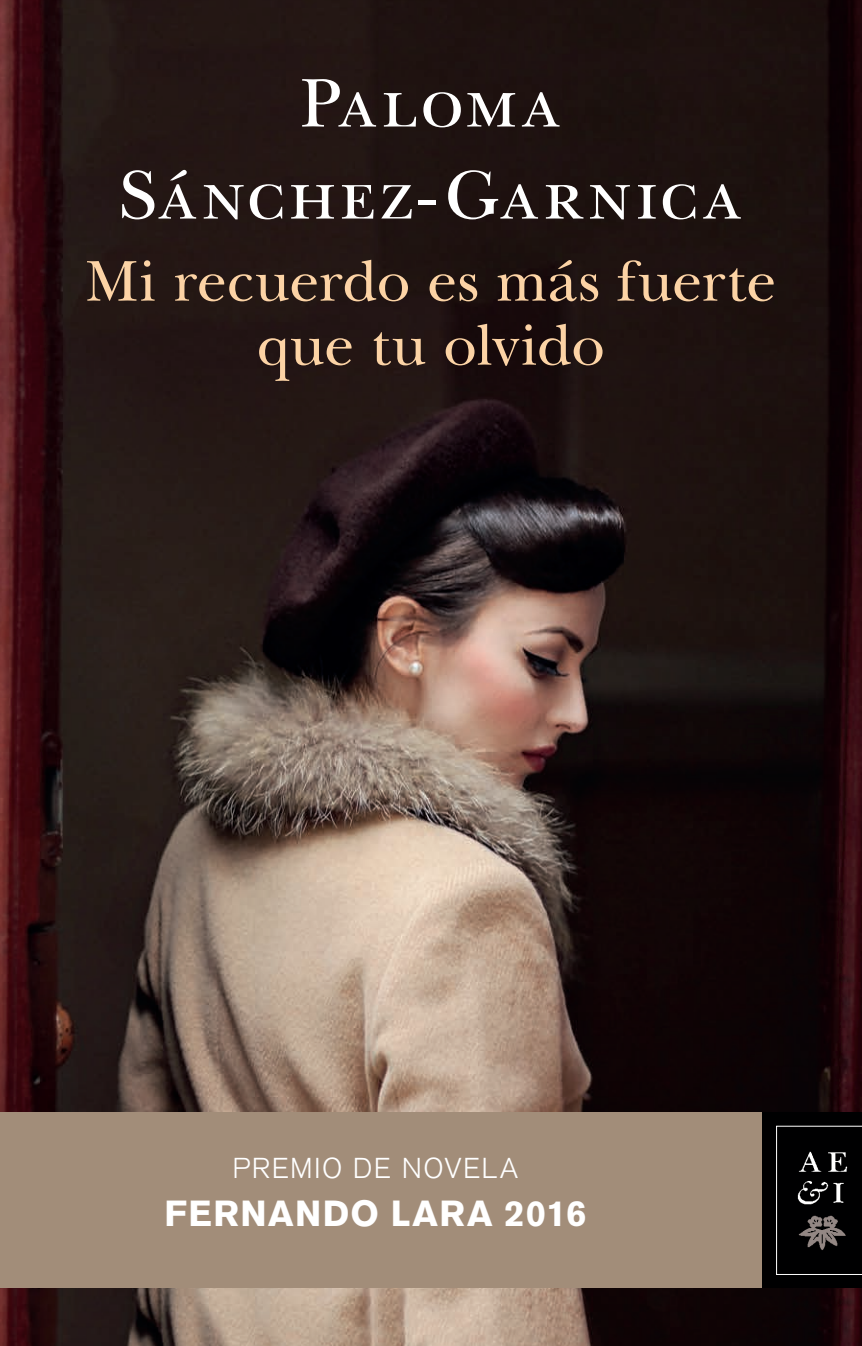
<style>
.page{position:relative;width:862px;height:1346px;background:#fff}
.page>*{position:absolute;margin:0;border:0;box-sizing:border-box;transform-origin:0 0}
.t1{font:71.8px/92px "New Baskerville SC";letter-spacing:.04em;color:#fff;text-align:center}
.t2{font:60px/64px "New Baskerville";color:#fcd3a5;text-align:center}
.t3{font:700 36px "Akzidenz Grotesk BE";letter-spacing:.035em;color:#fff}
.t4{font:300 28.6px "Akzidenz Grotesk BE";letter-spacing:.05em;color:#fff}
</style>
<div class="page">
<img style="left:0;top:0;width:861px;height:1346px">
<div style="left:0;top:1113px;width:861px;height:175px;background:#a28d79"></div>
<div style="left:761px;top:1112px;width:100px;height:176px;background:#000001"></div>
<svg style="left:776px;top:1126px;width:85px;height:149px"></svg>
<img style="left:793px;top:1147px;width:56px;height:107px">
<p class="t1" style="left:119px;top:58px;width:625px">Paloma<br>Sánchez-Garnica</p>
<p class="t2" style="left:85px;top:250px;width:692px">Mi recuerdo es más fuerte que tu olvido</p>
<p class="t4" style="left:232px;top:1152px;width:287px">PREMIO DE NOVELA</p>
<p class="t3" style="left:164px;top:1192px;width:423px">FERNANDO LARA 2016</p>
</div>
